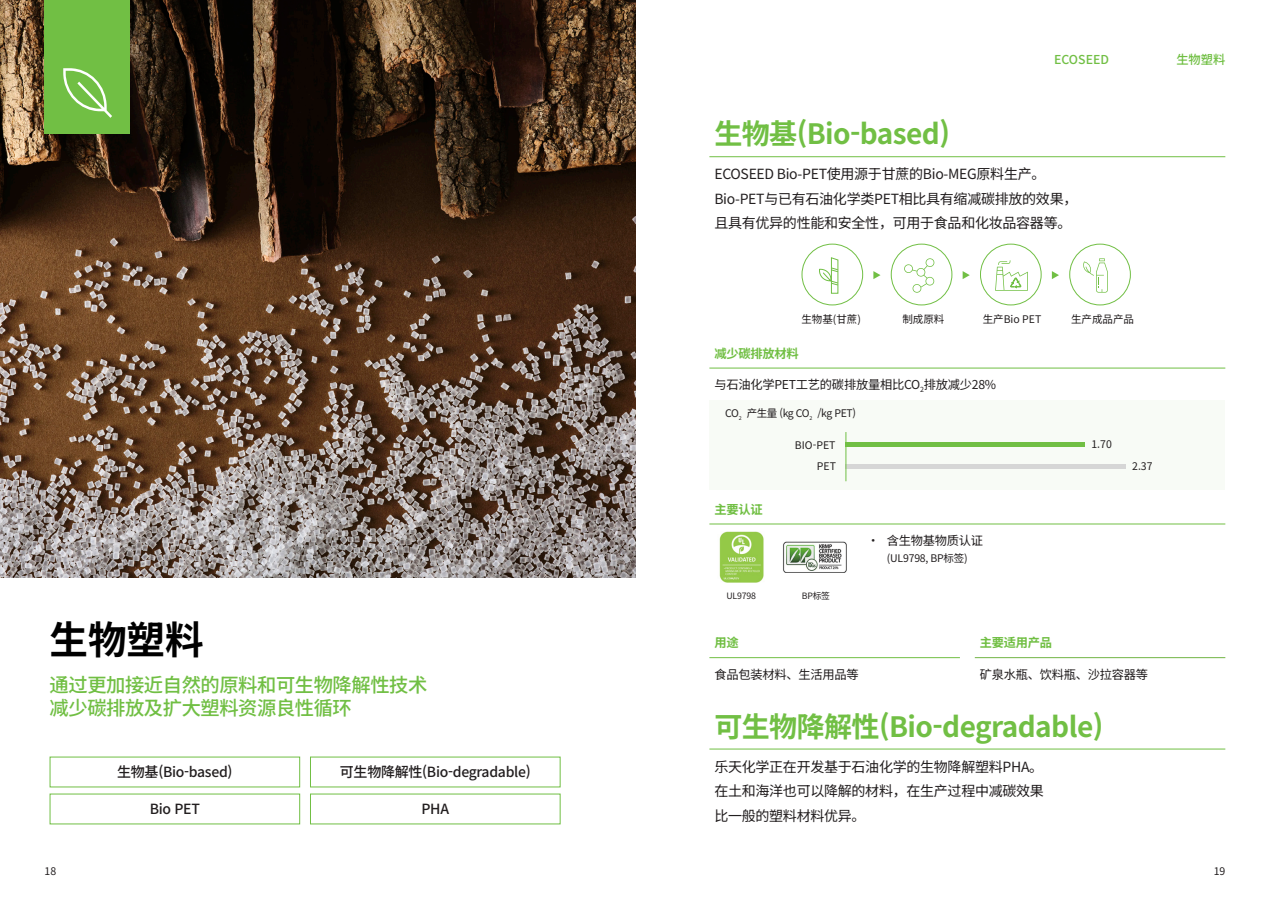
<style>
.page{position:relative;width:1270px;height:903px;background:#fff}
.page>*{position:absolute;margin:0;border:0;box-sizing:border-box;transform-origin:0 0}
.t1{font:700 38.5px "Noto Sans SC";color:#000}
.t2{font:700 28px "Noto Sans KR";letter-spacing:-.02em;color:#71bf44}
.t3{font:500 19.25px "Noto Sans SC";letter-spacing:-.02em;color:#71bf44}
.t4{font:14px "Noto Sans SC";letter-spacing:-.02em;color:#231f20}
.t5{font:500 14px "Noto Sans KR";letter-spacing:-.02em;color:#231f20}
.t6{font:12.25px "Noto Sans SC";letter-spacing:-.02em;color:#231f20}
.t7{font:700 12.25px "Noto Sans SC";letter-spacing:-.02em;color:#71bf44}
.t8{font:500 12.25px "Noto Sans KR";color:#71bf44}
.t9{font:500 12.25px "Noto Sans SC";color:#71bf44}
.t10{font:10.5px "Noto Sans SC";color:#231f20}
.t11{font:10.5px "Noto Sans KR";color:#231f20}
.t12{font:10.5px "Noto Sans KR";letter-spacing:-.055em;color:#231f20}
.t13{font:10.5px "Noto Sans SC";letter-spacing:-.02em;color:#231f20}
.t14{font:8.75px "Noto Sans KR";letter-spacing:-.02em;color:#231f20}
.s1{font-family:"Noto Sans SC"}
</style>
<div class="page">
<img style="left:0;top:0;width:635px;height:577px">
<div style="left:45px;top:0;width:85px;height:134px;background:#71bf44"></div>
<svg style="left:63px;top:68px;width:49px;height:50px"></svg>
<hr style="left:709px;top:156px;width:516px;height:1px;background:#71bf44">
<hr style="left:709px;top:368px;width:516px;height:1px;background:#71bf44">
<div style="left:709px;top:401px;width:516px;height:89px;background:#f8fbf6"></div>
<hr style="left:845px;top:442px;width:240px;height:4px;background:#71bf44">
<hr style="left:845px;top:465px;width:281px;height:4px;background:#d6d6d6">
<hr style="left:845px;top:432px;width:1px;height:49px;background:#71bf44">
<hr style="left:709px;top:523px;width:516px;height:1px;background:#71bf44">
<img style="left:719px;top:532px;width:45px;height:51px">
<img style="left:783px;top:541px;width:64px;height:32px">
<hr style="left:709px;top:657px;width:251px;height:1px;background:#71bf44">
<hr style="left:975px;top:657px;width:250px;height:1px;background:#71b445">
<hr style="left:709px;top:748px;width:516px;height:1px;background:#71bf44">
<svg style="left:873px;top:271px;width:7px;height:8px"></svg>
<svg style="left:963px;top:271px;width:7px;height:8px"></svg>
<svg style="left:1052px;top:271px;width:7px;height:8px"></svg>
<svg style="left:819px;top:243px;width:20px;height:63px"></svg>
<div style="left:802px;top:244px;width:61px;height:61px;border:1px solid #71bf44;border-radius:50%"></div>
<svg style="left:904px;top:258px;width:30px;height:35px"></svg>
<div style="left:891px;top:244px;width:61px;height:61px;border:1px solid #71bf44;border-radius:50%"></div>
<div style="left:980px;top:244px;width:62px;height:61px;border:1px solid #71bf44;border-radius:50%"></div>
<svg style="left:1083px;top:258px;width:25px;height:35px"></svg>
<div style="left:1069px;top:244px;width:62px;height:61px;border:1px solid #71bf44;border-radius:50%"></div>
<svg style="left:995px;top:260px;width:33px;height:31px"></svg>
<p class="t8" style="left:1054px;top:53px;width:56px">ECOSEED</p>
<p class="t9" style="left:1176px;top:53px;width:50px">生物塑料</p>
<p class="t2" style="left:714px;top:118px;width:237px"><span class="s1">生物基</span>(Bio-based)</p>
<p class="t4" style="left:714px;top:166px;width:333px">ECOSEED Bio-PET使用源于甘蔗的Bio-MEG原料生产。</p>
<p class="t4" style="left:714px;top:191px;width:365px">Bio-PET与已有石油化学类PET相比具有缩减碳排放的效果，</p>
<p class="t4" style="left:714px;top:215px;width:358px">且具有优异的性能和安全性，可用于食品和化妆品容器等。</p>
<p class="t10" style="left:801px;top:313px;width:61px">生物基(甘蔗)</p>
<p class="t10" style="left:902px;top:313px;width:43px">制成原料</p>
<p class="t10" style="left:983px;top:313px;width:60px">生产Bio PET</p>
<p class="t10" style="left:1071px;top:313px;width:64px">生产成品产品</p>
<p class="t1" style="left:50px;top:618px;width:155px">生物塑料</p>
<p class="t3" style="left:50px;top:674px;width:379px">通过更加接近自然的原料和可生物降解性技术</p>
<p class="t3" style="left:50px;top:697px;width:304px">减少碳排放及扩大塑料资源良性循环</p>
<p class="t5" style="left:117px;top:764px;width:117px"><span class="s1">生物基</span>(Bio-based)</p>
<p class="t5" style="left:340px;top:764px;width:192px"><span class="s1">可生物降解性</span>(Bio-degradable)</p>
<p class="t5" style="left:150px;top:801px;width:52px">Bio PET</p>
<p class="t5" style="left:421px;top:801px;width:29px">PHA</p>
<p class="t7" style="left:714px;top:346px;width:86px">减少碳排放材料</p>
<p class="t6" style="left:714px;top:377px;width:283px">与石油化学PET工艺的碳排放量相比CO<sub>2</sub>排放减少28%</p>
<p class="t12" style="left:725px;top:407px;width:132px">CO<sub>2</sub> <span class="s1">产生量</span> (kg CO<sub>2</sub> /kg PET)</p>
<p class="t11" style="left:795px;top:439px;width:42px">BIO-PET</p>
<p class="t11" style="left:817px;top:460px;width:21px">PET</p>
<p class="t7" style="left:714px;top:502px;width:50px">主要认证</p>
<p class="t14" style="left:726px;top:591px;width:31px">UL9798</p>
<p class="t14" style="left:802px;top:591px;width:30px">BP<span class="s1">标签</span></p>
<p class="t6" style="left:867px;top:533px;width:118px">• 含生物基物质认证</p>
<p class="t13" style="left:887px;top:553px;width:82px">(UL9798, BP标签)</p>
<p class="t11" style="left:1091px;top:438px;width:22px">1.70</p>
<p class="t11" style="left:1132px;top:461px;width:22px">2.37</p>
<p class="t7" style="left:714px;top:635px;width:26px">用途</p>
<p class="t6" style="left:714px;top:668px;width:146px">食品包装材料、生活用品等</p>
<p class="t7" style="left:980px;top:635px;width:74px">主要适用产品</p>
<p class="t6" style="left:980px;top:668px;width:170px">矿泉水瓶、饮料瓶、沙拉容器等</p>
<p class="t2" style="left:714px;top:711px;width:390px"><span class="s1">可生物降解性</span>(Bio-degradable)</p>
<p class="t4" style="left:714px;top:759px;width:330px">乐天化学正在开发基于石油化学的生物降解塑料PHA。</p>
<p class="t4" style="left:714px;top:783px;width:331px">在土和海洋也可以降解的材料，在生产过程中减碳效果</p>
<p class="t4" style="left:714px;top:808px;width:153px">比一般的塑料材料优异。</p>
<p class="t11" style="left:45px;top:865px;width:13px">18</p>
<p class="t11" style="left:1214px;top:865px;width:13px">19</p>
</div>
